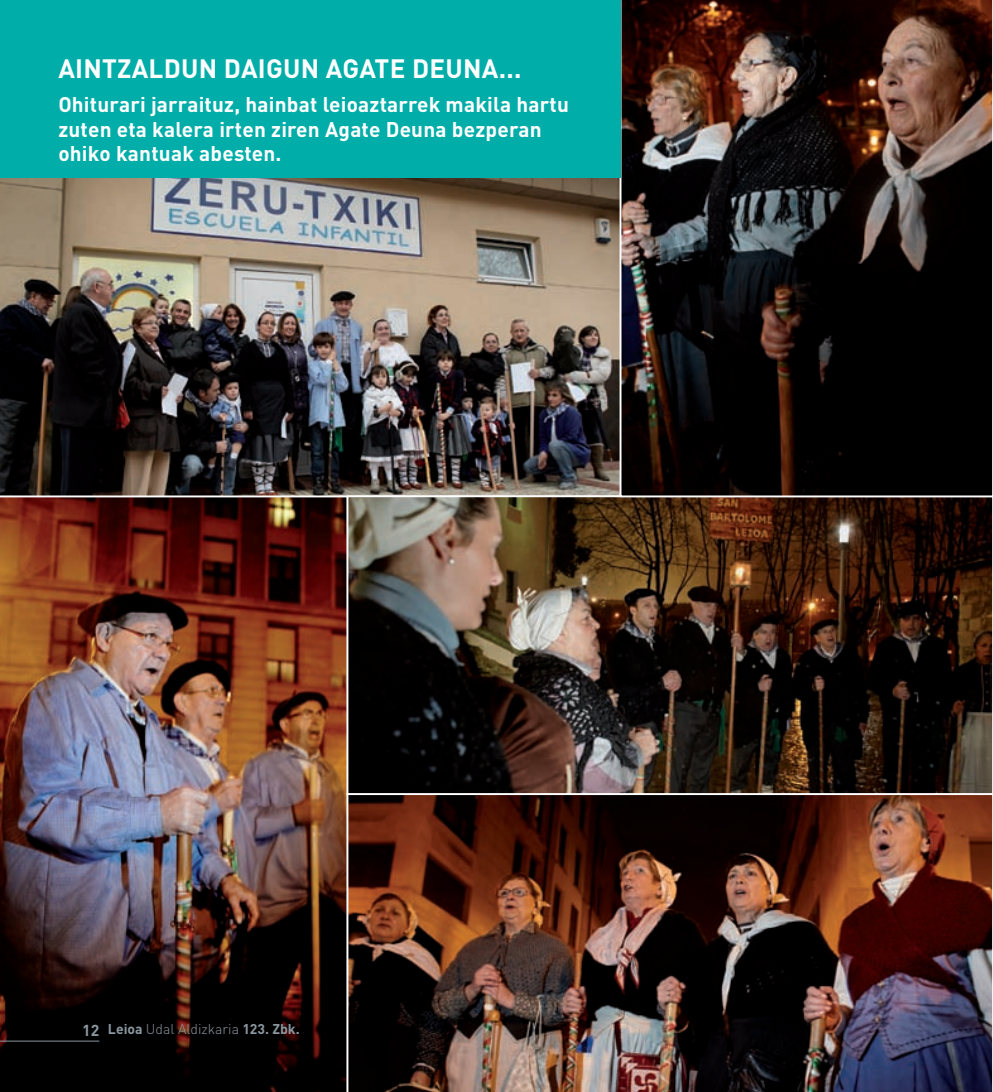
<style>
.page{position:relative;width:993px;height:1092px;background:#fff}
.page>*{position:absolute;margin:0;border:0;box-sizing:border-box;transform-origin:0 0}
.t1{font:700 26.25px "DIN";letter-spacing:.01em;color:#fff}
.t2{font:700 21px/24.5px "DIN";letter-spacing:.01em;color:#fff}
.t3{font:300 14px "DIN";color:#8b98a0}
.s1{font-weight:700;font-size:15.75px}
.s2{font-weight:700}
</style>
<div class="page">
<img style="left:0;top:497px;width:346px;height:594px">
<hr style="left:0;top:1040px;width:99px;height:1px;background:#8b98a0">
<img style="left:0;top:177px;width:619px;height:319px">
<img style="left:349px;top:498px;width:640px;height:294px">
<img style="left:346px;top:793px;width:646px;height:298px">
<img style="left:619px;top:0;width:373px;height:496px">
<div style="left:0;top:0;width:620px;height:177px;background:#00ada8"></div>
<p class="t1" style="left:58px;top:51px;width:464px">Aintzaldun daigun Agate Deuna...</p>
<p class="t2" style="left:58px;top:91px;width:512px">Ohiturari jarraituz, hainbat leioaztarrek makila hartu zuten eta kalera irten ziren Agate Deuna bezperan ohiko kantuak abesten.</p>
<p class="t3" style="left:82px;top:1020px;width:219px"><span class="s1">12</span> <span class="s2">Leioa</span> Udal Aldizkaria <span class="s2">123. Zbk.</span></p>
</div>
